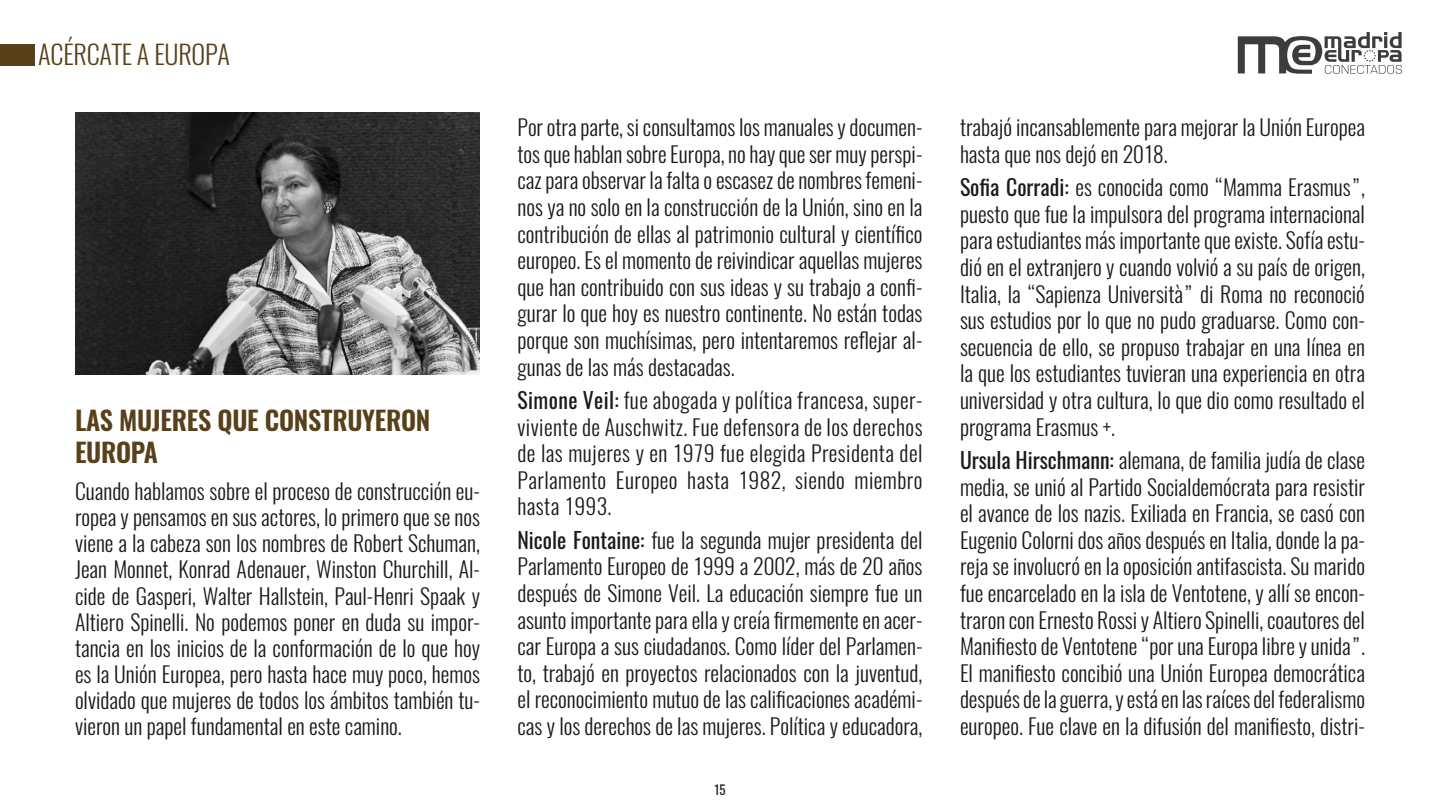
<style>
.page{position:relative;width:1440px;height:810px;background:#fff}
.page>*{position:absolute;margin:0;border:0;box-sizing:border-box;transform-origin:0 0}
.t1{font:600 26.25px/31.5px "Oswald";letter-spacing:-.01em;color:#58401b}
.t2{font:300 26.25px "Oswald";letter-spacing:-.01em;color:#58401b}
.t3{font:300 21.75px/26.6px "Oswald";color:#1a1a1a;text-align:justify}
.t4{font:12.75px "Oswald";color:#1a1a1a}
.s1{font-weight:400}
</style>
<div class="page">
<svg style="left:1238px;top:32px;width:164px;height:42px"></svg>
<div style="left:0;top:44px;width:34px;height:22px;background:#58401b"></div>
<img style="left:75px;top:112px;width:405px;height:263px">
<p class="t2" style="left:38px;top:37px;width:193px">ACÉRCATE A EUROPA</p>
<p class="t1" style="left:75px;top:406px;width:357px">LAS MUJERES QUE CONSTRUYERON<br>EUROPA</p>
<p class="t3" style="left:75px;top:478px;width:407px;line-height:26.1px">Cuando hablamos sobre el proceso de construcción eu&shy;ropea y pensamos en sus actores, lo primero que se nos viene a la cabeza son los nombres de Robert Schuman, Jean Monnet, Konrad Adenauer, Winston Churchill, Al&shy;cide de Gasperi, Walter Hallstein, Paul-Henri Spaak y Altiero Spinelli. No podemos poner en duda su impor&shy;tancia en los inicios de la conformación de lo que hoy es la Unión Europea, pero hasta hace muy poco, hemos olvidado que mujeres de todos los ámbitos también tu&shy;vieron un papel fundamental en este camino.</p>
<p class="t3" style="left:518px;top:114px;width:407px">Por otra parte, si consultamos los manuales y documen&shy;tos que hablan sobre Europa, no hay que ser muy perspi&shy;caz para observar la falta o escasez de nombres femeni&shy;nos ya no solo en la construcción de la Unión, sino en la contribución de ellas al patrimonio cultural y científico europeo. Es el momento de reivindicar aquellas mujeres que han contribuido con sus ideas y su trabajo a confi&shy;gurar lo que hoy es nuestro continente. No están todas porque son muchísimas, pero intentaremos reflejar al&shy;gunas de las más destacadas.</p>
<p class="t3" style="left:518px;top:387px;width:407px"><span class="s1">Simone Veil:</span> fue abogada y política francesa, super&shy;viviente de Auschwitz. Fue defensora de los derechos de las mujeres y en 1979 fue elegida Presidenta del Parlamento Europeo hasta 1982, siendo miembro hasta 1993.</p>
<p class="t3" style="left:518px;top:527px;width:407px"><span class="s1">Nicole Fontaine:</span> fue la segunda mujer presidenta del Parlamento Europeo de 1999 a 2002, más de 20 años después de Simone Veil. La educación siempre fue un asunto importante para ella y creía firmemente en acer&shy;car Europa a sus ciudadanos. Como líder del Parlamen&shy;to, trabajó en proyectos relacionados con la juventud, el reconocimiento mutuo de las calificaciones académi&shy;cas y los derechos de las mujeres. Política y educadora,</p>
<p class="t4" style="left:714px;top:779px;width:13px">15</p>
<p class="t3" style="left:960px;top:114px;width:406px">trabajó incansablemente para mejorar la Unión Europea hasta que nos dejó en 2018.</p>
<p class="t3" style="left:960px;top:174px;width:407px"><span class="s1">Sofia Corradi:</span> es conocida como “Mamma Erasmus”, puesto que fue la impulsora del programa internacional para estudiantes más importante que existe. Sofía estu&shy;dió en el extranjero y cuando volvió a su país de origen, Italia, la “Sapienza Università” di Roma no reconoció sus estudios por lo que no pudo graduarse. Como con&shy;secuencia de ello, se propuso trabajar en una línea en la que los estudiantes tuvieran una experiencia en otra universidad y otra cultura, lo que dio como resultado el programa Erasmus +.</p>
<p class="t3" style="left:960px;top:447px;width:407px"><span class="s1">Ursula Hirschmann:</span> alemana, de familia judía de clase media, se unió al Partido Socialdemócrata para resistir el avance de los nazis. Exiliada en Francia, se casó con Eugenio Colorni dos años después en Italia, donde la pa&shy;reja se involucró en la oposición antifascista. Su marido fue encarcelado en la isla de Ventotene, y allí se encon&shy;traron con Ernesto Rossi y Altiero Spinelli, coautores del Manifiesto de Ventotene “por una Europa libre y unida”.<br>El manifiesto concibió una Unión Europea democrática después de la guerra, y está en las raíces del federalismo europeo. Fue clave en la difusión del manifiesto, distri-</p>
</div>
